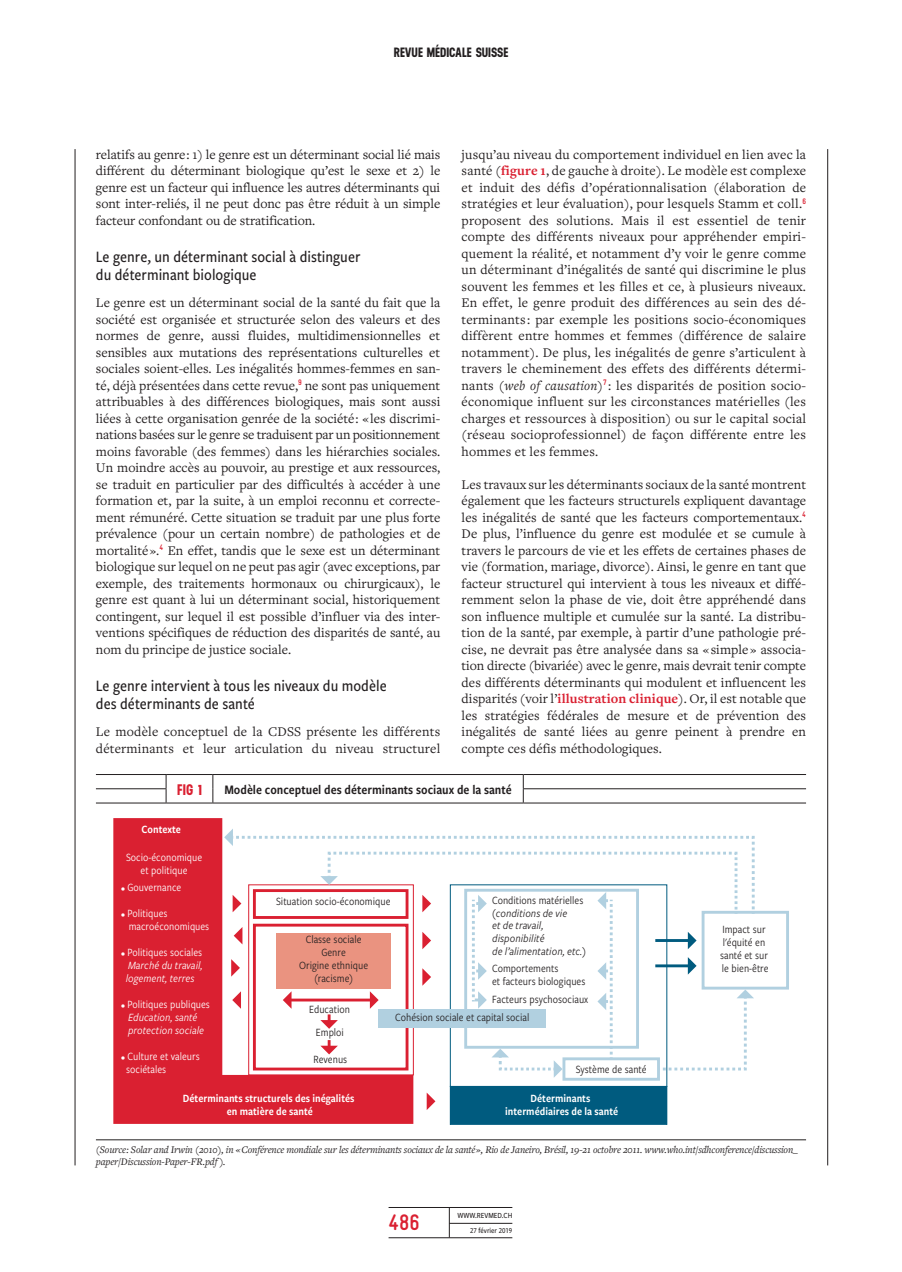
<style>
.page{position:relative;width:902px;height:1272px;background:#fff}
.page>*{position:absolute;margin:0;border:0;box-sizing:border-box;transform-origin:0 0}
.t1{font:700 22.5px "Gravur Condensed Pro";color:#da2031}
.t2{font:500 16.5px/18px "Freight Sans Cnd Pro";color:#231f20}
.t3{font:700 15.3px "Neusa";color:#da2031}
.t4{font:13.8px/16.5px "Freight Text Pro";letter-spacing:.005em;color:#231f20;text-align:justify}
.t5{font:13.5px "Freight Sans Cnd Pro Semi";color:#231f20}
.t6{font:700 13.5px "Neusa";letter-spacing:-.005em;color:#231f20}
.t7{font:11.55px/12.9px "Freight Sans Cnd Pro";color:#231f20;text-align:center}
.t8{font:italic 11.55px/12.9px "Freight Sans Cnd Pro";color:#fff;text-align:center}
.t9{font:11.55px/12.9px "Freight Sans Cnd Pro Semi";color:#fff;text-align:center}
.t10{font:11.55px/12.9px "Freight Sans Cnd Pro";color:#fff}
.t11{font:italic 11.55px/12.9px "Freight Sans Cnd Pro";color:#231f20}
.t12{font:italic 10.5px/12px "Freight Text Pro";letter-spacing:-.015em;color:#231f20}
.t13{font:500 8.1px "Freight Sans Cnd Pro";color:#231f20}
.t14{font:500 7.8px "Freight Sans Cnd Pro";color:#231f20}
.s1{font-weight:700;color:#da2031}
.s2{font-style:italic}
.s3{font-size:8.7px}
.s4{font-style:normal;font-size:8.7px}
.s5{font-style:normal}
</style>
<div class="page">
<hr style="left:389px;top:1237px;width:123px;height:1px;background:#231f20">
<hr style="left:389px;top:1207px;width:123px;height:1px;background:#231f20">
<hr style="left:449px;top:1223px;width:63px;height:1px;background:#231f20">
<svg style="left:449px;top:1208px;width:1px;height:29px"></svg>
<hr style="left:75px;top:149px;width:1px;height:1016px;background:#231f20">
<hr style="left:827px;top:149px;width:1px;height:1016px;background:#231f20">
<svg style="left:113px;top:818px;width:300px;height:306px;background:#dc2c3c"></svg>
<svg style="left:224px;top:828px;width:565px;height:282px"></svg>
<div style="left:450px;top:1086px;width:217px;height:38px;background:#005b7f"></div>
<div style="left:450px;top:1086px;width:217px;height:39px;border:1px solid #005b7f"></div>
<div style="left:379px;top:1009px;width:167px;height:18px;background:#b1d0e0"></div>
<hr style="left:96px;top:788px;width:70px;height:1px;background:#231f20">
<svg style="left:166px;top:775px;width:1px;height:28px"></svg>
<svg style="left:212px;top:775px;width:1px;height:28px"></svg>
<hr style="left:523px;top:788px;width:283px;height:1px;background:#231f20">
<hr style="left:96px;top:803px;width:70px;height:1px;background:#231f20">
<hr style="left:166px;top:803px;width:47px;height:1px;background:#231f20">
<hr style="left:213px;top:803px;width:310px;height:1px;background:#231f20">
<hr style="left:523px;top:803px;width:283px;height:1px;background:#231f20">
<svg style="left:523px;top:775px;width:1px;height:28px"></svg>
<hr style="left:96px;top:774px;width:70px;height:1px;background:#231f20">
<hr style="left:166px;top:774px;width:47px;height:1px;background:#231f20">
<hr style="left:213px;top:774px;width:310px;height:1px;background:#231f20">
<hr style="left:523px;top:774px;width:283px;height:1px;background:#231f20">
<hr style="left:96px;top:1139px;width:710px;height:1px;background:#231f20">
<p class="t6" style="left:394px;top:43px;width:116px">REVUE MÉDICALE SUISSE</p>
<p class="t4" style="left:96px;top:146px;width:346px">relatifs au genre : 1) le genre est un déterminant social lié mais différent du déterminant biologique qu’est le sexe et 2) le genre est un facteur qui influence les autres déterminants qui sont inter-reliés, il ne peut donc pas être réduit à un simple facteur confondant ou de stratification.</p>
<p class="t2" style="left:96px;top:247px;width:266px">Le genre, un déterminant social à distinguer du déterminant biologique</p>
<p class="t4" style="left:96px;top:294px;width:346px">Le genre est un déterminant social de la santé du fait que la société est organisée et structurée selon des valeurs et des normes de genre, aussi fluides, multidimensionnelles et sensibles aux mutations des représentations culturelles et sociales soient-elles. Les inégalités hommes-femmes en san&shy;té, déjà présentées dans cette revue,<sup>9</sup> ne sont pas uniquement attribuables à des différences biologiques, mais sont aussi liées à cette organisation genrée de la société : « les discrimi&shy;nations basées sur le genre se traduisent par un positionnement moins favorable (des femmes) dans les hiérarchies sociales.<br>Un moindre accès au pouvoir, au prestige et aux ressources, se traduit en particulier par des difficultés à accéder à une formation et, par la suite, à un emploi reconnu et correcte&shy;ment rémunéré. Cette situation se traduit par une plus forte prévalence (pour un certain nombre) de pathologies et de mortalité ».<sup>4</sup> En effet, tandis que le sexe est un déterminant biologique sur lequel on ne peut pas agir (avec exceptions, par exemple, des traitements hormonaux ou chirurgicaux), le genre est quant à lui un déterminant social, historiquement contingent, sur lequel il est possible d’influer via des inter&shy;ventions spécifiques de réduction des disparités de santé, au nom du principe de justice sociale.</p>
<p class="t2" style="left:96px;top:676px;width:292px">Le genre intervient à tous les niveaux du modèle des déterminants de santé</p>
<p class="t4" style="left:96px;top:723px;width:346px">Le modèle conceptuel de la CDSS présente les différents déterminants et leur articulation du niveau structurel</p>
<p class="t4" style="left:462px;top:146px;width:346px">jusqu’au niveau du comportement individuel en lien avec la santé (<span class="s1">figure 1</span>, de gauche à droite). Le modèle est complexe et induit des défis d’opérationnalisation (élaboration de stratégies et leur évaluation), pour lesquels Stamm et coll.<sup>6 </sup>proposent des solutions. Mais il est essentiel de tenir compte des différents niveaux pour appréhender empiri&shy;quement la réalité, et notamment d’y voir le genre comme un déterminant d’inégalités de santé qui discrimine le plus souvent les femmes et les filles et ce, à plusieurs niveaux.<br>En effet, le genre produit des différences au sein des dé&shy;terminants : par exemple les positions socio-économiques diffèrent entre hommes et femmes (différence de salaire notamment). De plus, les inégalités de genre s’articulent à travers le cheminement des effets des différents détermi&shy;nants (<span class="s2">web of causation</span>)<sup>7</sup> : les disparités de position socio&shy;économique influent sur les circonstances matérielles (les charges et ressources à disposition) ou sur le capital social (réseau socioprofessionnel) de façon différente entre les hommes et les femmes.</p>
<p class="t4" style="left:462px;top:476px;width:346px">Les travaux sur les déterminants sociaux de la santé montrent également que les facteurs structurels expliquent davantage les inégalités de santé que les facteurs comportementaux.<sup>4<br></sup>De plus, l’influence du genre est modulée et se cumule à travers le parcours de vie et les effets de certaines phases de vie (formation, mariage, divorce). Ainsi, le genre en tant que facteur structurel qui intervient à tous les niveaux et diffé&shy;remment selon la phase de vie, doit être appréhendé dans son influence multiple et cumulée sur la santé. La distribu&shy;tion de la santé, par exemple, à partir d’une pathologie pré&shy;cise, ne devrait pas être analysée dans sa « simple » associa&shy;tion directe (bivariée) avec le genre, mais devrait tenir compte des différents déterminants qui modulent et influencent les disparités (voir l’<span class="s1">illustration clinique</span>). Or, il est notable que les stratégies fédérales de mesure et de prévention des inégalités de santé liées au genre peinent à prendre en compte ces défis méthodologiques.</p>
<p class="t3" style="left:177px;top:778px;width:26px">FIG 1</p>
<p class="t5" style="left:224px;top:780px;width:289px">Modèle conceptuel des déterminants sociaux de la santé</p>
<p class="t9" style="left:142px;top:823px;width:41px">Contexte</p>
<p class="t10" style="left:126px;top:850px;width:78px;text-align:center">Socio-économique et politique</p>
<p class="t10" style="left:121px;top:880px;width:62px"><span class="s3">•</span> Gouvernance</p>
<p class="t10" style="left:129px;top:906px;width:82px;text-indent:-8px"><span class="s3">•</span> Politiques macroéconomiques</p>
<p class="t8" style="left:121px;top:945px;width:83px"><span class="s4">•</span> <span class="s5">Politiques sociales<br></span>Marché du travail, logement, terres</p>
<p class="t8" style="left:121px;top:997px;width:90px"><span class="s4">•</span> <span class="s5">Politiques publiques<br></span>Education, santé protection sociale</p>
<p class="t10" style="left:126px;top:1049px;width:75px;text-indent:-5px"><span class="s3">•</span> Culture et valeurs sociétales</p>
<p class="t9" style="left:183px;top:1092px;width:173px">Déterminants structurels des inégalités en matière de santé</p>
<p class="t7" style="left:492px;top:893px;width:93px">Conditions matérielles</p>
<p class="t11" style="left:492px;top:906px;width:95px">(conditions de vie<br>et de travail, disponibilité<br>de l’alimentation, etc.)</p>
<p class="t7" style="left:492px;top:961px;width:95px;text-align:left">Comportements<br>et facteurs biologiques</p>
<p class="t7" style="left:492px;top:992px;width:98px">Facteurs psychosociaux</p>
<p class="t7" style="left:276px;top:895px;width:116px">Situation socio-économique</p>
<p class="t7" style="left:299px;top:933px;width:70px">Classe sociale<br>Genre<br>Origine ethnique (racisme)</p>
<p class="t7" style="left:309px;top:998px;width:42px;line-height:22px">Education<br>Emploi</p>
<p class="t7" style="left:313px;top:1053px;width:35px">Revenus</p>
<p class="t7" style="left:395px;top:1010px;width:136px">Cohésion sociale et capital social</p>
<p class="t7" style="left:576px;top:1062px;width:72px">Système de santé</p>
<p class="t9" style="left:505px;top:1092px;width:114px">Déterminants intermédiaires de la santé</p>
<p class="t7" style="left:720px;top:922px;width:50px;text-align:left">Impact sur l'équité en santé et sur le bien-être</p>
<p class="t12" style="left:96px;top:1144px;width:704px"><span class="s5">(</span>Source : Solar and Irwin (2010), in « Conférence mondiale sur les déterminants sociaux de la santé », Rio de Janeiro, Brésil, 19‑21 octobre 2011. www.who.int/sdhconference/discussion_ paper/Discussion-Paper-FR.pdf <span class="s5">)</span>.</p>
<h1 class="t1" style="left:389px;top:1210px;width:33px">486</h1>
<p class="t13" style="left:458px;top:1210px;width:56px">WWW.REVMED.CH</p>
<p class="t14" style="left:470px;top:1225px;width:44px">27 février 2019</p>
</div>
